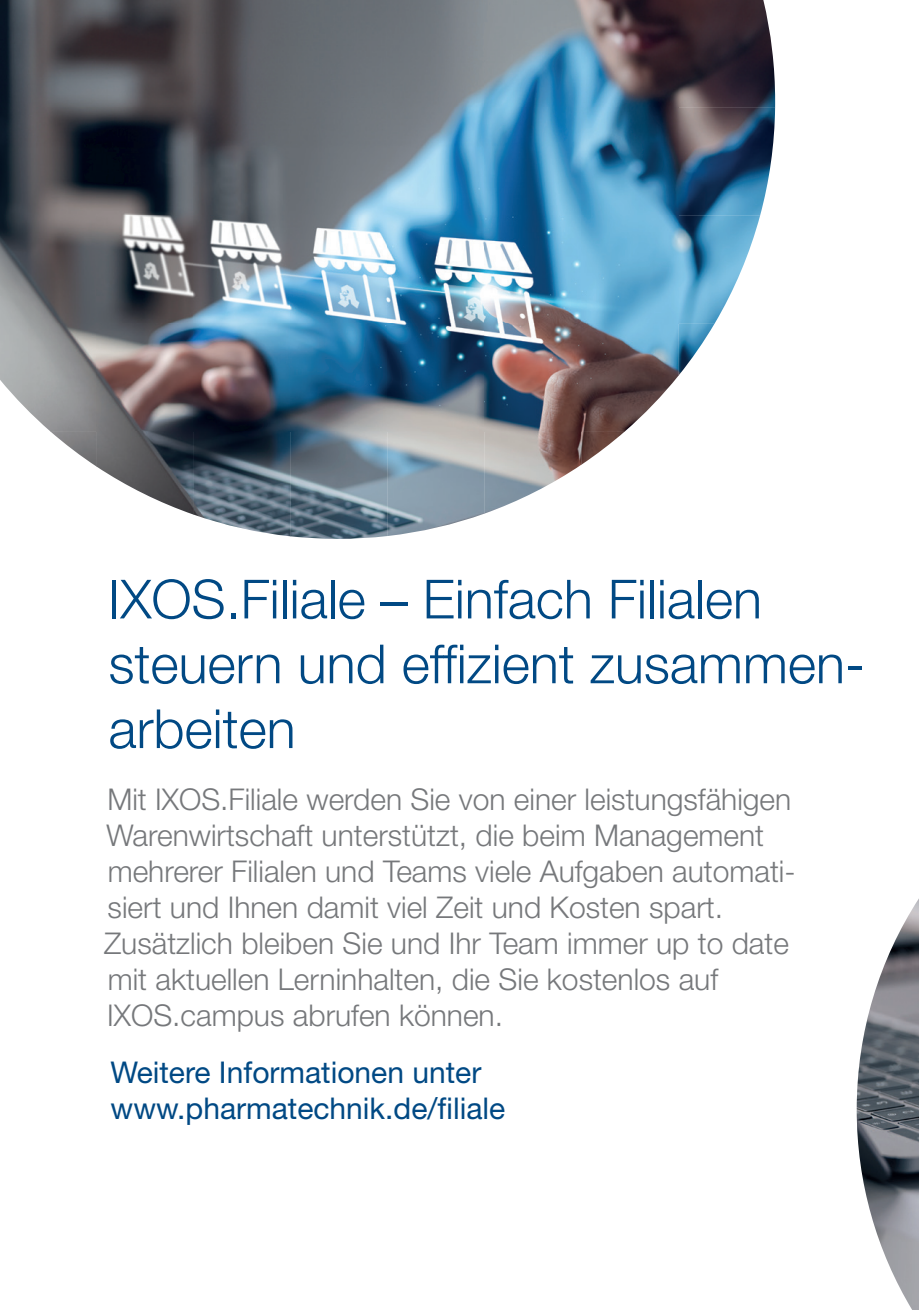
<style>
.page{position:relative;width:919px;height:1310px;background:#fff}
.page>*{position:absolute;margin:0;border:0;box-sizing:border-box;transform-origin:0 0}
.t1{font:300 54px/64.8px "Helvetica Neue LT Std";color:#014984}
.t2{font:300 30px/36px "Helvetica Neue LT Std";color:#76787b}
.t3{font:30px/36px "Helvetica Neue LT Std";color:#014984}
</style>
<div class="page">
<img style="left:0;top:0;width:775px;height:216px">
<img style="left:0;top:215px;width:760px;height:108px">
<img style="left:0;top:323px;width:678px;height:108px">
<img style="left:678px;top:323px;width:36px;height:53px">
<img style="left:50px;top:431px;width:47px;height:36px">
<img style="left:97px;top:431px;width:97px;height:84px">
<img style="left:194px;top:431px;width:96px;height:105px">
<img style="left:290px;top:431px;width:97px;height:108px">
<img style="left:387px;top:431px;width:97px;height:105px">
<img style="left:484px;top:431px;width:97px;height:82px">
<img style="left:581px;top:431px;width:44px;height:34px">
<img style="left:856px;top:900px;width:62px;height:410px">
<h1 class="t1" style="left:108px;top:566px;width:757px">IXOS.Filiale – Einfach Filialen steuern und effizient zusammen&shy;arbeiten</h1>
<p class="t2" style="left:104px;top:780px;width:693px">Mit IXOS.Filiale werden Sie von einer leistungsfähigen Warenwirtschaft unterstützt, die beim Management mehrerer Filialen und Teams viele Aufgaben automati&shy;siert und Ihnen damit viel Zeit und Kosten spart.<br>Zusätzlich bleiben Sie und Ihr Team immer up to date mit aktuellen Lerninhalten, die Sie kostenlos auf IXOS.campus abrufen können.</p>
<p class="t3" style="left:111px;top:1053px;width:396px">Weitere Informationen unter www.pharmatechnik.de/filiale</p>
</div>
